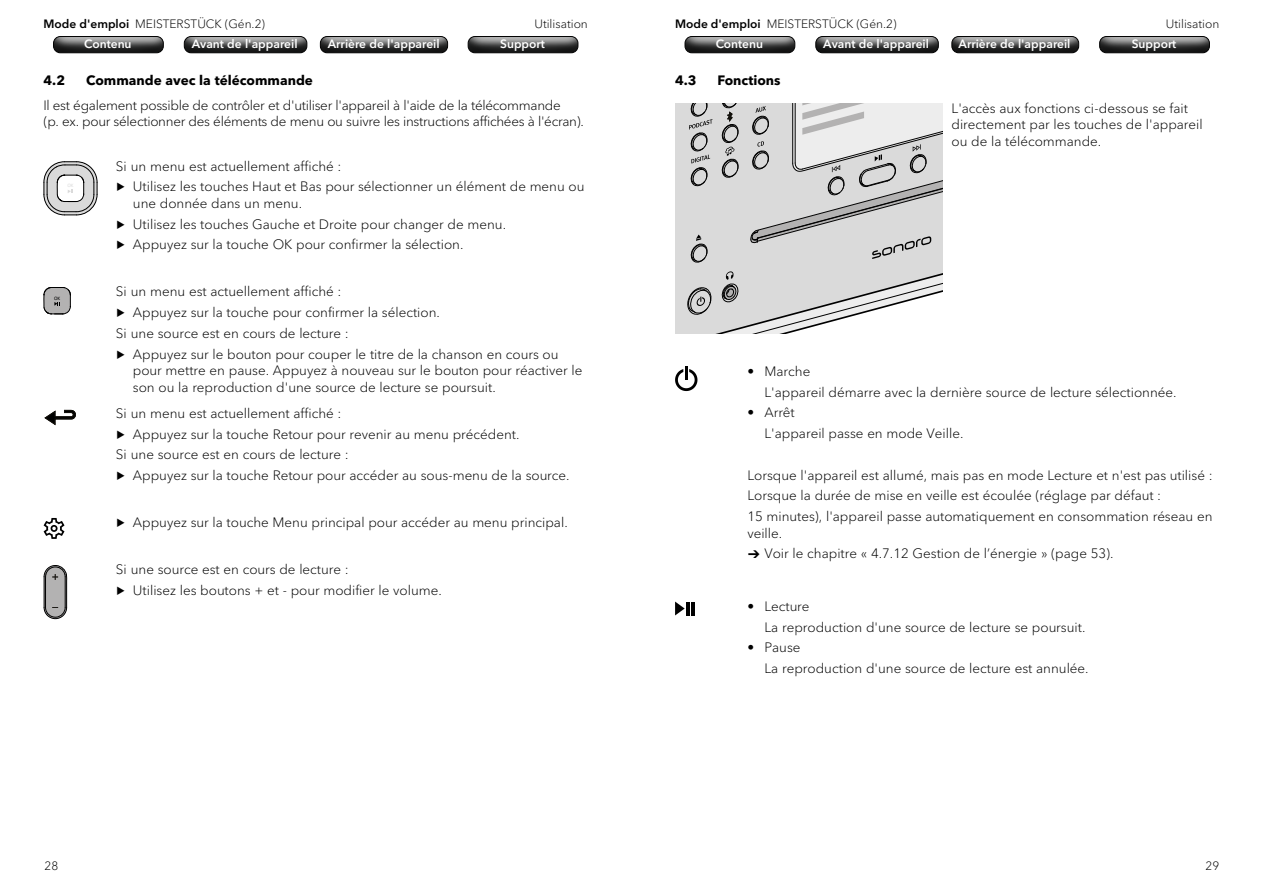
<style>
.page{position:relative;width:1263px;height:893px;background:#fff}
.page>*{position:absolute;margin:0;border:0;box-sizing:border-box;transform-origin:0 0}
.t1{font:300 13.5px/20.7px "Avenir Next LT Pro";color:#000}
.t2{font:300 13.5px/16.5px "Avenir Next LT Pro";letter-spacing:-.02em;color:#000}
.t3{font:700 13.5px "Avenir Next LT Pro";color:#000}
.t4{font:600 12px "Avenir Next LT Pro";color:#fff}
.t5{font:300 12px "Avenir Next LT Pro";color:#000}
.t6{font:5.25px "Calibri";color:#dadada}
.t7{font:5.25px "Calibri";color:#000}
.s1{font-weight:600}
</style>
<div class="page">
<div style="left:169px;top:36px;width:152px;height:19px;background:#000;opacity:.67"></div>
<div style="left:184px;top:36px;width:123px;height:17px;border:1px solid #000;border-radius:7px"></div>
<div style="left:301px;top:14px;width:164px;height:41px;background:#000;opacity:.78"></div>
<div style="left:306px;top:19px;width:157px;height:31px;background:#fff"></div>
<div style="left:305px;top:36px;width:156px;height:19px;background:#000;opacity:.67"></div>
<div style="left:320px;top:36px;width:128px;height:17px;border:1px solid #000;border-radius:7px"></div>
<div style="left:34px;top:14px;width:148px;height:41px;background:#fff"></div>
<div style="left:39px;top:36px;width:138px;height:19px;background:#000;opacity:.67"></div>
<div style="left:53px;top:36px;width:111px;height:17px;border:1px solid #000;border-radius:7px"></div>
<div style="left:449px;top:14px;width:147px;height:41px;background:#fff"></div>
<div style="left:453px;top:36px;width:139px;height:19px;background:#000;opacity:.67"></div>
<div style="left:468px;top:36px;width:110px;height:17px;border:1px solid #000;border-radius:7px"></div>
<div style="left:801px;top:36px;width:151px;height:19px;background:#000;opacity:.67"></div>
<div style="left:815px;top:36px;width:124px;height:17px;border:1px solid #000;border-radius:7px"></div>
<div style="left:933px;top:14px;width:164px;height:41px;background:#000;opacity:.78"></div>
<div style="left:938px;top:19px;width:156px;height:31px;background:#fff"></div>
<div style="left:937px;top:36px;width:155px;height:19px;background:#000;opacity:.67"></div>
<div style="left:951px;top:36px;width:128px;height:17px;border:1px solid #000;border-radius:7px"></div>
<div style="left:666px;top:14px;width:148px;height:41px;background:#fff"></div>
<div style="left:670px;top:36px;width:139px;height:19px;background:#000;opacity:.67"></div>
<div style="left:685px;top:36px;width:110px;height:17px;border:1px solid #000;border-radius:7px"></div>
<div style="left:1080px;top:14px;width:148px;height:41px;background:#fff"></div>
<div style="left:1084px;top:36px;width:139px;height:19px;background:#000;opacity:.67"></div>
<div style="left:1099px;top:36px;width:111px;height:17px;border:1px solid #000;border-radius:7px"></div>
<svg style="left:44px;top:161px;width:54px;height:55px"></svg>
<svg style="left:44px;top:287px;width:27px;height:28px"></svg>
<svg style="left:45px;top:410px;width:31px;height:14px"></svg>
<svg style="left:44px;top:518px;width:21px;height:21px"></svg>
<svg style="left:44px;top:565px;width:23px;height:54px"></svg>
<svg style="left:675px;top:103px;width:268px;height:230px;background:#cecece"></svg>
<svg style="left:675px;top:369px;width:22px;height:22px"></svg>
<hr style="left:685px;top:366px;width:3px;height:14px;background:#000">
<svg style="left:675px;top:602px;width:19px;height:13px"></svg>
<p class="t5" style="left:44px;top:13px;width:223px"><span class="s1">Mode d'emploi</span> MEISTERSTÜCK (Gén.2)</p>
<p class="t5" style="left:534px;top:13px;width:55px">Utilisation</p>
<p class="t4" style="left:84px;top:37px;width:49px">Contenu</p>
<p class="t4" style="left:192px;top:37px;width:107px">Avant de l'appareil</p>
<p class="t4" style="left:328px;top:37px;width:113px">Arrière de l'appareil</p>
<p class="t4" style="left:500px;top:37px;width:46px">Support</p>
<p class="t3" style="left:44px;top:72px;width:23px">4.2</p>
<p class="t3" style="left:86px;top:72px;width:228px">Commande avec la télécommande</p>
<p class="t2" style="left:44px;top:96px;width:542px">Il est également possible de contrôler et d'utiliser l'appareil à l'aide de la télécommande<br>(p. ex. pour sélectionner des éléments de menu ou suivre les instructions affichées à l'écran).</p>
<p class="t6" style="left:67px;top:182px;width:8px">OK</p>
<p class="t7" style="left:54px;top:295px;width:8px">OK</p>
<p class="t1" style="left:133px;top:155px;width:453px;text-indent:-17px">Si un menu est actuellement affiché :<br>Utilisez les touches Haut et Bas pour sélectionner un élément de menu ou</p>
<p class="t1" style="left:133px;top:192px;width:375px">une donnée dans un menu.<br>Utilisez les touches Gauche et Droite pour changer de menu.<br>Appuyez sur la touche OK pour confirmer la sélection.</p>
<p class="t1" style="left:116px;top:281px;width:227px">Si un menu est actuellement affiché :</p>
<p class="t1" style="left:133px;top:302px;width:309px">Appuyez sur la touche pour confirmer la sélection.</p>
<p class="t1" style="left:116px;top:322px;width:234px">Si une source est en cours de lecture :</p>
<p class="t1" style="left:133px;top:343px;width:427px">Appuyez sur le bouton pour couper le titre de la chanson en cours ou</p>
<p class="t1" style="left:133px;top:362px;width:451px;line-height:16.5px">pour mettre en pause. Appuyez à nouveau sur le bouton pour réactiver le son ou la reproduction d'une source de lecture se poursuit.</p>
<p class="t1" style="left:116px;top:402px;width:227px">Si un menu est actuellement affiché :</p>
<p class="t1" style="left:133px;top:423px;width:388px">Appuyez sur la touche Retour pour revenir au menu précédent.</p>
<p class="t1" style="left:116px;top:444px;width:234px">Si une source est en cours de lecture :</p>
<p class="t1" style="left:133px;top:465px;width:438px">Appuyez sur la touche Retour pour accéder au sous-menu de la source.</p>
<p class="t1" style="left:133px;top:512px;width:436px">Appuyez sur la touche Menu principal pour accéder au menu principal.</p>
<p class="t1" style="left:133px;top:559px;width:310px;text-indent:-17px">Si une source est en cours de lecture :<br>Utilisez les boutons + et - pour modifier le volume.</p>
<p class="t5" style="left:675px;top:13px;width:223px"><span class="s1">Mode d'emploi</span> MEISTERSTÜCK (Gén.2)</p>
<p class="t5" style="left:1166px;top:13px;width:55px">Utilisation</p>
<p class="t4" style="left:716px;top:37px;width:49px">Contenu</p>
<p class="t4" style="left:823px;top:37px;width:107px">Avant de l'appareil</p>
<p class="t4" style="left:958px;top:37px;width:113px">Arrière de l'appareil</p>
<p class="t4" style="left:1132px;top:37px;width:46px">Support</p>
<p class="t3" style="left:675px;top:72px;width:23px">4.3</p>
<p class="t3" style="left:718px;top:72px;width:65px">Fonctions</p>
<p class="t1" style="left:951px;top:99px;width:253px;line-height:16.5px">L'accès aux fonctions ci-dessous se fait directement par les touches de l'appareil ou de la télécommande.</p>
<p class="t1" style="left:764px;top:360px;width:414px;text-indent:-17px">• Marche<br>L'appareil démarre avec la dernière source de lecture sélectionnée.</p>
<p class="t1" style="left:764px;top:402px;width:201px;text-indent:-17px">• Arrêt<br>L'appareil passe en mode Veille.</p>
<p class="t1" style="left:747px;top:464px;width:467px">Lorsque l'appareil est allumé, mais pas en mode Lecture et n'est pas utilisé :<br>Lorsque la durée de mise en veille est écoulée (réglage par défaut :<br>15 minutes), l'appareil passe automatiquement en consommation réseau en</p>
<p class="t1" style="left:764px;top:522px;width:351px;text-indent:-17px">veille.<br>Voir le chapitre « 4.7.12 Gestion de l’énergie » (page 53).</p>
<p class="t1" style="left:764px;top:595px;width:323px;text-indent:-17px">• Lecture<br>La reproduction d'une source de lecture se poursuit.</p>
<p class="t1" style="left:764px;top:637px;width:326px;text-indent:-17px">• Pause<br>La reproduction d'une source de lecture est annulée.</p>
<p class="t5" style="left:45px;top:856px;width:15px">28</p>
<p class="t5" style="left:1206px;top:856px;width:15px">29</p>
</div>
